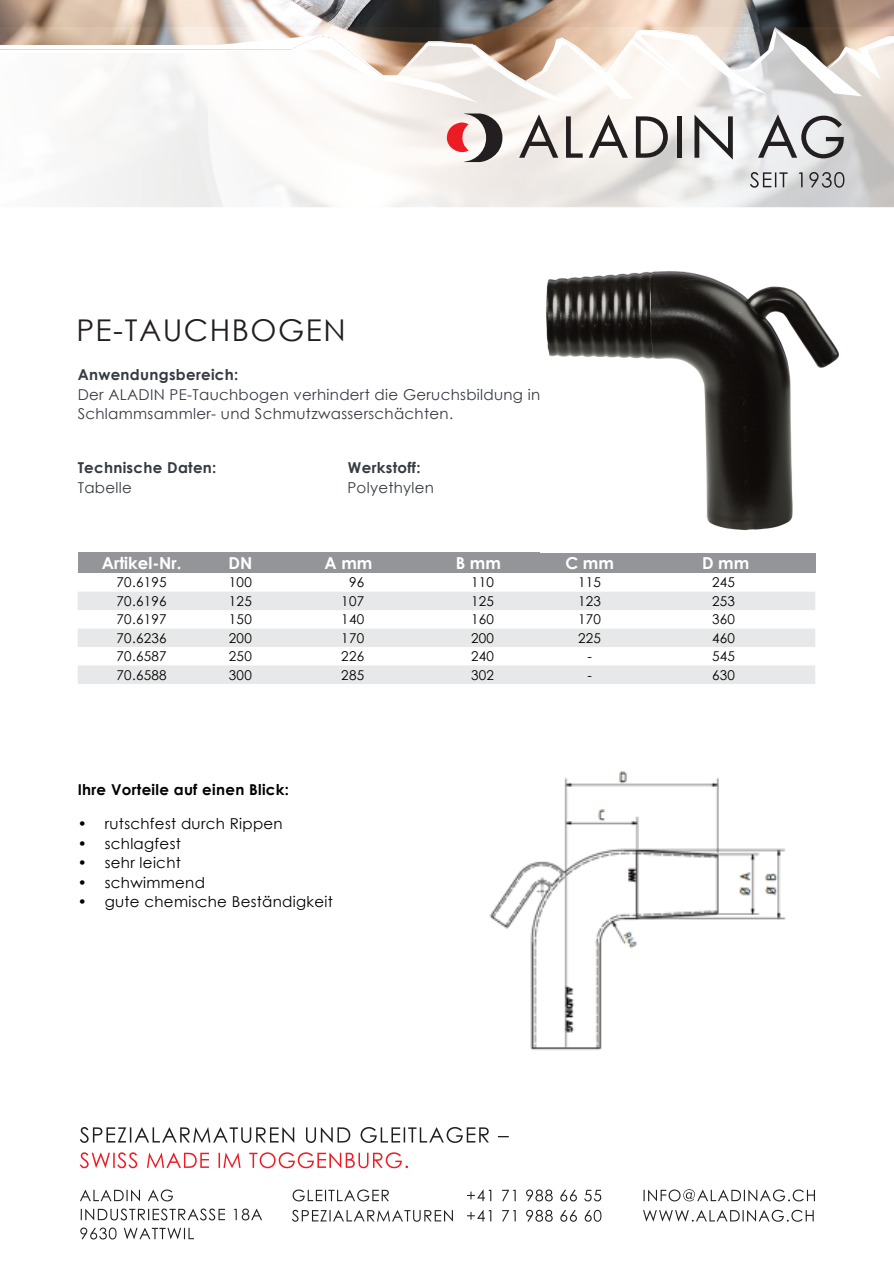
<style>
.page{position:relative;width:894px;height:1263px;background:#fff}
.page>*{position:absolute;margin:0;border:0;box-sizing:border-box;transform-origin:0 0}
.t1{font:30px "Century Gothic";letter-spacing:.05em;color:#231f20}
.t2{font:700 16.5px "Century Gothic";color:#fff}
.t3{font:15px/19.5px "Century Gothic";letter-spacing:.02em;color:#363b43}
.t4{font:15px "Century Gothic";letter-spacing:.02em;color:#000}
.t5{font:700 15px "Century Gothic";letter-spacing:.02em;color:#363b43}
.t6{font:700 15px "Century Gothic";letter-spacing:.02em;color:#000}
.t7{font:13.5px "Century Gothic";letter-spacing:.02em;color:#000}
</style>
<div class="page">
<img style="left:0;top:0;width:893px;height:28px">
<img style="left:0;top:28px;width:893px;height:545px">
<svg style="left:142px;top:29px;width:751px;height:74px"></svg>
<svg style="left:0;top:46px;width:224px;height:7px"></svg>
<img style="left:489px;top:771px;width:297px;height:279px">
<svg style="left:749px;top:172px;width:95px;height:16px;background:#b3b3b4"></svg>
<svg style="left:519px;top:114px;width:39px;height:44px"></svg>
<svg style="left:565px;top:116px;width:17px;height:42px"></svg>
<svg style="left:588px;top:114px;width:39px;height:44px"></svg>
<svg style="left:635px;top:116px;width:32px;height:42px"></svg>
<div style="left:677px;top:116px;width:5px;height:42px;background:#231f20"></div>
<svg style="left:694px;top:115px;width:38px;height:45px"></svg>
<svg style="left:757px;top:114px;width:86px;height:44px;background:#b5b4b6"></svg>
<svg style="left:446px;top:113px;width:56px;height:49px"></svg>
<svg style="left:80px;top:1227px;width:114px;height:12px"></svg>
<svg style="left:81px;top:1208px;width:181px;height:12px"></svg>
<svg style="left:80px;top:1189px;width:93px;height:12px"></svg>
<svg style="left:292px;top:1210px;width:309px;height:12px"></svg>
<svg style="left:292px;top:1189px;width:309px;height:12px"></svg>
<svg style="left:643px;top:1210px;width:170px;height:12px"></svg>
<svg style="left:643px;top:1189px;width:171px;height:12px"></svg>
<svg style="left:80px;top:1152px;width:328px;height:16px"></svg>
<svg style="left:80px;top:1127px;width:428px;height:16px"></svg>
<div style="left:78px;top:553px;width:737px;height:20px;background:#939598"></div>
<svg style="left:78px;top:592px;width:737px;height:92px;fill:#e7e8e9"></svg>
<img style="left:540px;top:248px;width:304px;height:305px">
<h1 class="t1" style="left:76px;top:318px;width:271px">PE-TAUCHBOGEN</h1>
<p class="t5" style="left:78px;top:369px;width:162px">Anwendungsbereich:</p>
<p class="t3" style="left:78px;top:386px;width:464px">Der ALADIN PE-Tauchbogen verhindert die Geruchsbildung in<br>Schlammsammler- und Schmutzwasserschächten.</p>
<p class="t5" style="left:78px;top:462px;width:140px">Technische Daten:</p>
<p class="t5" style="left:348px;top:462px;width:74px">Werkstoff:</p>
<p class="t3" style="left:78px;top:479px;width:56px">Tabelle</p>
<p class="t3" style="left:347px;top:479px;width:88px">Polyethylen</p>
<p class="t2" style="left:102px;top:557px;width:81px">Artikel-Nr.</p>
<p class="t2" style="left:228px;top:557px;width:25px">DN</p>
<p class="t2" style="left:324px;top:557px;width:49px">A mm</p>
<p class="t2" style="left:455px;top:557px;width:47px">B mm</p>
<p class="t2" style="left:565px;top:557px;width:50px">C mm</p>
<p class="t2" style="left:701px;top:557px;width:49px">D mm</p>
<p class="t7" style="left:116px;top:577px;width:52px">70.6195</p>
<p class="t7" style="left:229px;top:577px;width:24px">100</p>
<p class="t7" style="left:349px;top:577px;width:17px">96</p>
<p class="t7" style="left:471px;top:577px;width:24px">110</p>
<p class="t7" style="left:578px;top:577px;width:24px">115</p>
<p class="t7" style="left:711px;top:577px;width:24px">245</p>
<p class="t7" style="left:116px;top:596px;width:52px">70.6196</p>
<p class="t7" style="left:229px;top:596px;width:24px">125</p>
<p class="t7" style="left:341px;top:596px;width:24px">107</p>
<p class="t7" style="left:471px;top:596px;width:24px">125</p>
<p class="t7" style="left:578px;top:596px;width:24px">123</p>
<p class="t7" style="left:711px;top:596px;width:24px">253</p>
<p class="t7" style="left:116px;top:614px;width:52px">70.6197</p>
<p class="t7" style="left:229px;top:614px;width:24px">150</p>
<p class="t7" style="left:341px;top:614px;width:24px">140</p>
<p class="t7" style="left:471px;top:614px;width:24px">160</p>
<p class="t7" style="left:578px;top:614px;width:24px">170</p>
<p class="t7" style="left:711px;top:614px;width:24px">360</p>
<p class="t7" style="left:116px;top:633px;width:52px">70.6236</p>
<p class="t7" style="left:229px;top:633px;width:24px">200</p>
<p class="t7" style="left:341px;top:633px;width:24px">170</p>
<p class="t7" style="left:471px;top:633px;width:24px">200</p>
<p class="t7" style="left:578px;top:633px;width:24px">225</p>
<p class="t7" style="left:711px;top:633px;width:24px">460</p>
<p class="t7" style="left:116px;top:651px;width:52px">70.6587</p>
<p class="t7" style="left:229px;top:651px;width:24px">250</p>
<p class="t7" style="left:341px;top:651px;width:24px">226</p>
<p class="t7" style="left:471px;top:651px;width:24px">240</p>
<p class="t7" style="left:587px;top:651px;width:6px">-</p>
<p class="t7" style="left:711px;top:651px;width:24px">545</p>
<p class="t7" style="left:116px;top:669px;width:52px">70.6588</p>
<p class="t7" style="left:229px;top:669px;width:24px">300</p>
<p class="t7" style="left:341px;top:669px;width:24px">285</p>
<p class="t7" style="left:471px;top:669px;width:24px">302</p>
<p class="t7" style="left:587px;top:669px;width:6px">-</p>
<p class="t7" style="left:711px;top:669px;width:24px">630</p>
<p class="t6" style="left:78px;top:784px;width:213px">Ihre Vorteile auf einen Blick:</p>
<p class="t4" style="left:78px;top:818px;width:206px">• rutschfest durch Rippen</p>
<p class="t4" style="left:78px;top:838px;width:105px">• schlagfest</p>
<p class="t4" style="left:78px;top:857px;width:105px">• sehr leicht</p>
<p class="t4" style="left:78px;top:877px;width:129px">• schwimmend</p>
<p class="t4" style="left:78px;top:896px;width:256px">• gute chemische Beständigkeit</p>
</div>
